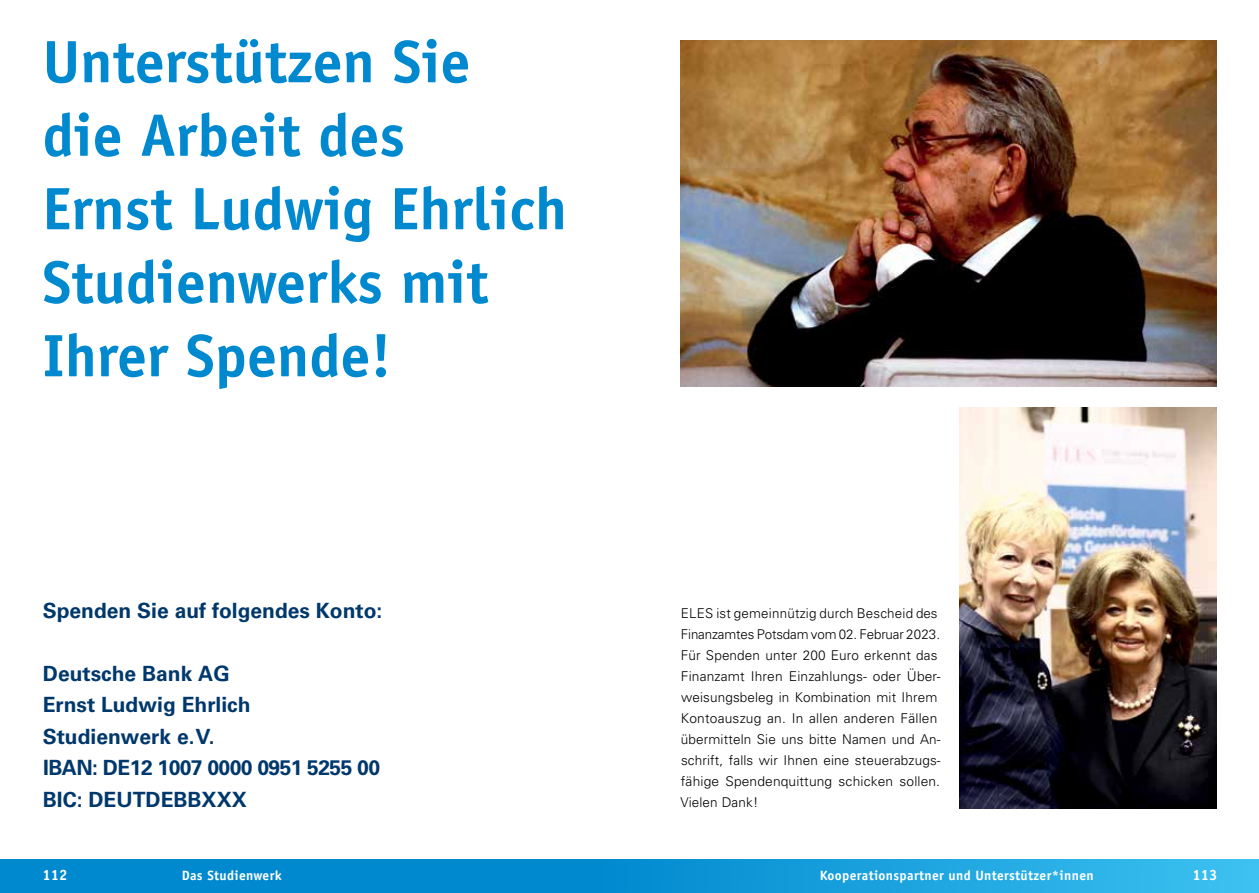
<style>
.page{position:relative;width:1259px;height:893px;background:#fff}
.page>*{position:absolute;margin:0;border:0;box-sizing:border-box;transform-origin:0 0}
.t1{font:700 60px/73.5px "Officina Sans";color:#0089cf}
.t2{font:700 21px/31.5px "Univers";color:#00386c}
.t3{font:700 15px "Officina Serif";color:#fff}
.t4{font:300 13.5px/21px "Univers";letter-spacing:.01em;color:#000}
.t5{font:700 13.5px "Officina Sans";letter-spacing:.025em;color:#fff}
</style>
<div class="page">
<div style="left:0;top:859px;width:1259px;height:34px;background:linear-gradient(to right,#007bc6,#30b5e9)"></div>
<img style="left:680px;top:40px;width:536px;height:347px">
<img style="left:959px;top:408px;width:257px;height:400px">
<h1 class="t1" style="left:43px;top:24px;width:526px">Unterstützen Sie<br>die Arbeit des<br>Ernst Ludwig Ehrlich<br>Studienwerks mit<br>Ihrer Spende!</h1>
<h2 class="t2" style="left:43px;top:595px;width:341px">Spenden Sie auf folgendes Konto:</h2>
<h2 class="t2" style="left:43px;top:658px;width:339px">Deutsche Bank AG<br>Ernst Ludwig Ehrlich<br>Studienwerk e.V.<br>IBAN: DE12 1007 0000 0951 5255 00<br>BIC: DEUTDEBBXXX</h2>
<p class="t4" style="left:680px;top:602px;width:262px">ELES ist gemeinnützig durch Bescheid des Finanzamtes Potsdam vom 02. Februar 2023.<br>Für Spenden unter 200 Euro erkennt das Finanzamt Ihren Einzahlungs- oder Über&shy;weisungsbeleg in Kombination mit Ihrem Kontoauszug an. In allen anderen Fällen übermitteln Sie uns bitte Namen und An&shy;schrift, falls wir Ihnen eine steuerabzugs&shy;fähige Spendenquittung schicken sollen.<br>Vielen Dank!</p>
<p class="t3" style="left:43px;top:866px;width:27px">112</p>
<p class="t5" style="left:182px;top:867px;width:101px">Das Studienwerk</p>
<p class="t5" style="left:820px;top:867px;width:275px">Kooperationspartner und Unterstützer*innen</p>
<p class="t3" style="left:1192px;top:866px;width:27px">113</p>
</div>
